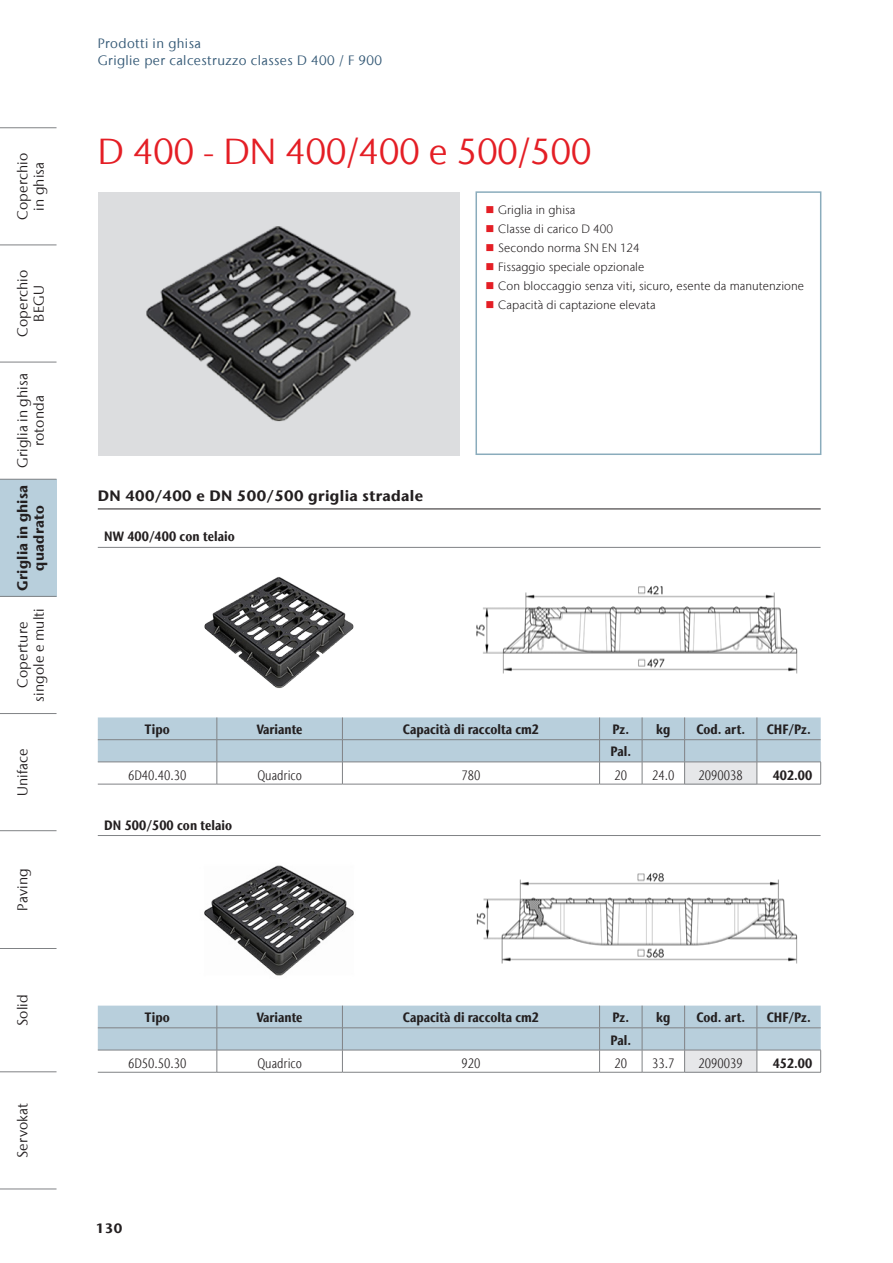
<style>
.page{position:relative;width:893px;height:1263px;background:#fff}
.page>*{position:absolute;margin:0;border:0;box-sizing:border-box;transform-origin:0 0}
.Ebene3{font:36px "Stone Sans IIITC Com";color:#e41e25}
.Ebene4{font:700 15px "Stone Sans IIITC Com";letter-spacing:.02em;color:#231f20}
.t1{font:14.25px/16.2px "Stone Sans IIITC Com";letter-spacing:.015em;color:#231f20;text-align:center}
.t2{font:700 14.25px/16.2px "Stone Sans IIITC Com";letter-spacing:.015em;color:#231f20;text-align:center}
.Tabellenattributname{font:700 condensed 13.5px "Stone Sans IIITC Com";color:#231f20}
.Tabellenattributwert_zentriert{font:300 condensed 13.5px "Stone Sans IIITC Com";color:#231f20}
.t3{font:13.5px "Stone Sans IIITC Com";letter-spacing:.03em;color:#335875}
.VariationGroup{font:700 condensed 13.5px "Stone Sans IIITC Com";letter-spacing:.005em;color:#231f20}
.ArtikelNr{font:300 condensed 13.5px "Stone Sans IIITC Com";color:#231f20}
.Preis{font:700 condensed 13.5px "Stone Sans IIITC Com";color:#231f20}
.t4{font:700 13.5px "Stone Sans IIITC Com";color:#231f20}
.t5{font:300 12px "Stone Sans IIITC Com";letter-spacing:.005em;color:#231f20}
.s1{color:#e41e25}
</style>
<div class="page">
<div style="left:0;top:479px;width:57px;height:117px;background:#b8cfdc"></div>
<hr style="left:0;top:479px;width:57px;height:1px;background:#808285">
<hr style="left:0;top:596px;width:57px;height:1px;background:#808285">
<hr style="left:0;top:713px;width:57px;height:1px;background:#808285">
<hr style="left:0;top:245px;width:57px;height:1px;background:#808285">
<hr style="left:0;top:362px;width:57px;height:1px;background:#808285">
<hr style="left:0;top:830px;width:57px;height:1px;background:#808285">
<hr style="left:0;top:948px;width:57px;height:1px;background:#808285">
<hr style="left:0;top:1071px;width:57px;height:1px;background:#808285">
<hr style="left:0;top:1189px;width:57px;height:1px;background:#808285">
<hr style="left:0;top:127px;width:57px;height:1px;background:#808285">
<img style="left:98px;top:192px;width:361px;height:264px">
<div style="left:475px;top:191px;width:346px;height:264px;border:2px solid #8aacbc"></div>
<hr style="left:98px;top:508px;width:723px;height:1px;background:#231f20">
<hr style="left:98px;top:547px;width:723px;height:1px;background:#808285">
<img style="left:204px;top:577px;width:150px;height:112px">
<img style="left:476px;top:585px;width:322px;height:89px">
<hr style="left:98px;top:784px;width:119px;height:1px;background:#808285">
<hr style="left:217px;top:784px;width:125px;height:1px;background:#808285">
<hr style="left:342px;top:784px;width:258px;height:1px;background:#808285">
<hr style="left:600px;top:784px;width:42px;height:1px;background:#808285">
<hr style="left:642px;top:784px;width:43px;height:1px;background:#808285">
<hr style="left:685px;top:784px;width:72px;height:1px;background:#808285">
<svg style="left:98px;top:717px;width:723px;height:67px"></svg>
<hr style="left:757px;top:784px;width:64px;height:1px;background:#808285">
<hr style="left:98px;top:835px;width:723px;height:1px;background:#808285">
<img style="left:204px;top:865px;width:150px;height:111px">
<img style="left:476px;top:872px;width:322px;height:92px">
<hr style="left:98px;top:1072px;width:119px;height:1px;background:#808285">
<hr style="left:217px;top:1072px;width:125px;height:1px;background:#808285">
<hr style="left:342px;top:1072px;width:258px;height:1px;background:#808285">
<hr style="left:600px;top:1072px;width:42px;height:1px;background:#808285">
<hr style="left:642px;top:1072px;width:43px;height:1px;background:#808285">
<hr style="left:685px;top:1072px;width:72px;height:1px;background:#808285">
<svg style="left:98px;top:1005px;width:723px;height:67px"></svg>
<hr style="left:757px;top:1072px;width:64px;height:1px;background:#808285">
<p class="t1" style="left:14px;top:220px;width:69px;rotate:-90deg">Coperchio in ghisa</p>
<p class="t1" style="left:14px;top:337px;width:69px;rotate:-90deg">Coperchio<br>BEGU</p>
<p class="t1" style="left:14px;top:468px;width:96px;rotate:-90deg">Griglia in ghisa rotonda</p>
<p class="t2" style="left:14px;top:591px;width:108px;rotate:-90deg">Griglia in ghisa quadrato</p>
<p class="t1" style="left:14px;top:702px;width:95px;rotate:-90deg">Coperture singole e multi</p>
<p class="t1" style="left:14px;top:796px;width:50px;rotate:-90deg">Uniface</p>
<p class="t1" style="left:14px;top:911px;width:44px;rotate:-90deg">Paving</p>
<p class="t1" style="left:14px;top:1026px;width:33px;rotate:-90deg">Solid</p>
<p class="t1" style="left:14px;top:1158px;width:57px;rotate:-90deg">Servokat</p>
<p class="t3" style="left:98px;top:35px;width:105px">Prodotti in ghisa</p>
<p class="t3" style="left:98px;top:52px;width:286px">Griglie per calcestruzzo classes D 400 / F 900</p>
<p class="Ebene3" style="left:98px;top:129px;width:495px">D 400 - DN 400/400 e 500/500</p>
<p class="t5" style="left:485px;top:202px;width:91px"><span class="s1">■</span> Griglia in ghisa</p>
<p class="t5" style="left:485px;top:221px;width:129px"><span class="s1">■</span> Classe di carico D 400</p>
<p class="t5" style="left:485px;top:240px;width:156px"><span class="s1">■</span> Secondo norma SN EN 124</p>
<p class="t5" style="left:485px;top:259px;width:160px"><span class="s1">■</span> Fissaggio speciale opzionale</p>
<p class="t5" style="left:485px;top:279px;width:320px"><span class="s1">■</span> Con bloccaggio senza viti, sicuro, esente da manutenzione</p>
<p class="t5" style="left:485px;top:298px;width:172px"><span class="s1">■</span> Capacità di captazione elevata</p>
<p class="Ebene4" style="left:98px;top:486px;width:327px">DN 400/400 e DN 500/500 griglia stradale</p>
<p class="VariationGroup" style="left:104px;top:528px;width:132px">NW 400/400 con telaio</p>
<p class="Tabellenattributname" style="left:145px;top:721px;width:26px">Tipo</p>
<p class="Tabellenattributname" style="left:257px;top:721px;width:47px">Variante</p>
<p class="Tabellenattributname" style="left:403px;top:721px;width:138px">Capacità di raccolta cm2</p>
<p class="Tabellenattributname" style="left:612px;top:721px;width:18px">Pz.</p>
<p class="Tabellenattributname" style="left:656px;top:721px;width:16px">kg</p>
<p class="Tabellenattributname" style="left:696px;top:721px;width:50px">Cod. art.</p>
<p class="Tabellenattributname" style="left:767px;top:721px;width:46px">CHF/Pz.</p>
<p class="Tabellenattributname" style="left:611px;top:743px;width:22px">Pal.</p>
<p class="Tabellenattributwert_zentriert" style="left:128px;top:767px;width:60px">6D40.40.30</p>
<p class="Tabellenattributwert_zentriert" style="left:257px;top:767px;width:46px">Quadrico</p>
<p class="Tabellenattributwert_zentriert" style="left:461px;top:767px;width:20px">780</p>
<p class="Tabellenattributwert_zentriert" style="left:614px;top:767px;width:14px">20</p>
<p class="Tabellenattributwert_zentriert" style="left:652px;top:767px;width:24px">24.0</p>
<p class="ArtikelNr" style="left:699px;top:767px;width:46px">2090038</p>
<p class="Preis" style="left:773px;top:766px;width:41px">402.00</p>
<p class="VariationGroup" style="left:104px;top:816px;width:130px">DN 500/500 con telaio</p>
<p class="Tabellenattributname" style="left:145px;top:1009px;width:26px">Tipo</p>
<p class="Tabellenattributname" style="left:257px;top:1009px;width:47px">Variante</p>
<p class="Tabellenattributname" style="left:403px;top:1009px;width:138px">Capacità di raccolta cm2</p>
<p class="Tabellenattributname" style="left:612px;top:1009px;width:18px">Pz.</p>
<p class="Tabellenattributname" style="left:656px;top:1009px;width:16px">kg</p>
<p class="Tabellenattributname" style="left:696px;top:1009px;width:50px">Cod. art.</p>
<p class="Tabellenattributname" style="left:767px;top:1009px;width:46px">CHF/Pz.</p>
<p class="Tabellenattributname" style="left:611px;top:1031px;width:22px">Pal.</p>
<p class="Tabellenattributwert_zentriert" style="left:128px;top:1055px;width:60px">6D50.50.30</p>
<p class="Tabellenattributwert_zentriert" style="left:257px;top:1055px;width:46px">Quadrico</p>
<p class="Tabellenattributwert_zentriert" style="left:461px;top:1055px;width:20px">920</p>
<p class="Tabellenattributwert_zentriert" style="left:614px;top:1055px;width:14px">20</p>
<p class="Tabellenattributwert_zentriert" style="left:652px;top:1055px;width:24px">33.7</p>
<p class="ArtikelNr" style="left:699px;top:1055px;width:46px">2090039</p>
<p class="Preis" style="left:773px;top:1055px;width:41px">452.00</p>
<p class="t4" style="left:96px;top:1220px;width:28px">130</p>
</div>
